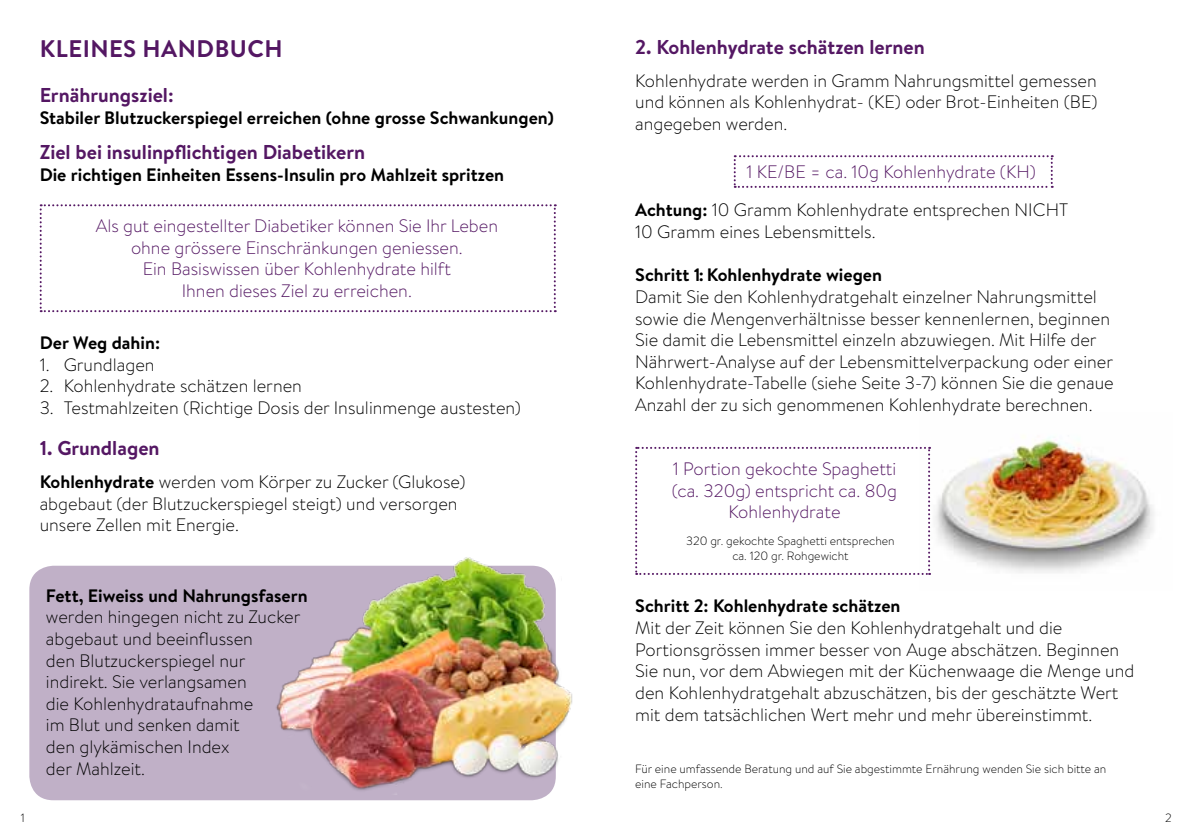
<style>
.page{position:relative;width:1191px;height:840px;background:#fff}
.page>*{position:absolute;margin:0;border:0;box-sizing:border-box;transform-origin:0 0}
.t1{font:700 24px "Brandon Text";letter-spacing:.02em;color:#541763}
.t2{font:700 20px "Brandon Text";letter-spacing:-.005em;color:#541763}
.t3{font:300 18px/21.6px "Brandon Text";color:#000}
.t4{font:300 18px/21.6px "Brandon Text";color:#541763;text-align:center}
.t5{font:700 18px "Brandon Text";color:#000}
.t6{font:300 12px/14.4px "Brandon Text";color:#000}
.s1{font-weight:700}
</style>
<div class="page">
<div style="left:29px;top:565px;width:527px;height:234px;background:#c0b0c7;border-radius:24px"></div>
<img style="left:241px;top:557px;width:332px;height:237px">
<svg style="left:40px;top:204px;width:516px;height:108px"></svg>
<img style="left:919px;top:437px;width:235px;height:138px">
<svg style="left:733px;top:155px;width:319px;height:33px"></svg>
<svg style="left:635px;top:446px;width:295px;height:128px"></svg>
<h1 class="t1" style="left:40px;top:31px;width:244px">Kleines Handbuch</h1>
<p class="t2" style="left:40px;top:81px;width:135px">Ernährungsziel:</p>
<p class="t5" style="left:40px;top:105px;width:516px">Stabiler Blutzuckerspiegel erreichen (ohne grosse Schwankungen)</p>
<p class="t2" style="left:40px;top:138px;width:327px">Ziel bei insulinpflichtigen Diabetikern</p>
<p class="t5" style="left:40px;top:162px;width:466px">Die richtigen Einheiten Essens-I nsulin pro Mahlzeit spritzen</p>
<p class="t4" style="left:96px;top:214px;width:404px">Als gut eingestellter Diabetiker können Sie I hr Leben ohne grössere Einschränkungen geniessen.<br>Ein Basiswissen über Kohlenhydrate hilft<br>I hnen dieses Ziel zu erreichen.</p>
<p class="t5" style="left:40px;top:330px;width:122px">Der Weg dahin:</p>
<p class="t3" style="left:40px;top:353px;width:116px">1. Grundlagen</p>
<p class="t3" style="left:40px;top:374px;width:264px">2. Kohlenhydrate schätzen lernen</p>
<p class="t3" style="left:40px;top:396px;width:483px">3. Testmahlzeiten (Richtige Dosis der I nsulinmenge austesten)</p>
<p class="t2" style="left:40px;top:434px;width:121px">1. Grundlagen</p>
<p class="t3" style="left:40px;top:470px;width:427px"><span class="s1">Kohlenhydrate</span> werden vom Körper zu Zucker (Glukose) abgebaut (der Blutzuckerspiegel steigt) und versorgen unsere Zellen mit Energie.</p>
<p class="t5" style="left:46px;top:582px;width:263px">Fett, Eiweiss und Nahrungsfasern</p>
<p class="t3" style="left:46px;top:605px;width:256px">werden hingegen nicht zu Zucker abgebaut und beeinflussen<br>den Blutzuckerspiegel nur indirekt. Sie verlangsamen<br>die Kohlenhydrataufnahme<br>im Blut und senken damit<br>den glykämischen I ndex<br>der Mahlzeit.</p>
<p class="t2" style="left:635px;top:33px;width:291px">2. Kohlenhydrate schätzen lernen</p>
<p class="t3" style="left:635px;top:69px;width:464px;text-align:justify">Kohlenhydrate werden in Gramm Nahrungsmittel gemessen und können als Kohlenhydrat- (KE) oder Brot-Einheiten (BE) angegeben werden.</p>
<p class="t4" style="left:746px;top:160px;width:291px">1 KE/BE = ca. 10g Kohlenhydrate (KH)</p>
<p class="t3" style="left:635px;top:199px;width:434px"><span class="s1">Achtung:</span> 10 Gramm Kohlenhydrate entsprechen NICHT<br>10 Gramm eines Lebensmittels.</p>
<p class="t5" style="left:635px;top:262px;width:248px">Schritt 1: Kohlenhydrate wiegen</p>
<p class="t3" style="left:635px;top:285px;width:480px">Damit Sie den Kohlenhydratgehalt einzelner Nahrungsmittel sowie die Mengenverhältnisse besser kennenlernen, beginnen Sie damit die Lebensmittel einzeln abzuwiegen. Mit Hilfe der Nährwert-Analyse auf der Lebensmittelverpackung oder einer Kohlenhydrate-Tabelle (siehe Seite 3-7) können Sie die genaue Anzahl der zu sich genommenen Kohlenhydrate berechnen.</p>
<p class="t4" style="left:672px;top:457px;width:227px">1 Portion gekochte Spaghetti (ca. 320g) entspricht ca. 80g<br>Kohlenhydrate</p>
<p class="t6" style="left:686px;top:533px;width:210px;text-align:center">320 gr. gekochte Spaghetti entsprechen ca. 120 gr. Rohgewicht</p>
<p class="t5" style="left:635px;top:593px;width:267px">Schritt 2: Kohlenhydrate schätzen</p>
<p class="t3" style="left:635px;top:616px;width:501px">Mit der Zeit können Sie den Kohlenhydratgehalt und die Portionsgrössen immer besser von Auge abschätzen. Beginnen Sie nun, vor dem Abwiegen mit der Küchenwaage die Menge und den Kohlenhydratgehalt abzuschätzen, bis der geschätzte Wert mit dem tatsächlichen Wert mehr und mehr übereinstimmt.</p>
<p class="t6" style="left:635px;top:760px;width:473px">Für eine umfassende Beratung und auf Sie abgestimmte Ernährung wenden Sie sich bitte an eine Fachperson.</p>
<p class="t6" style="left:21px;top:809px;width:6px">1</p>
<p class="t6" style="left:1165px;top:809px;width:8px">2</p>
</div>
